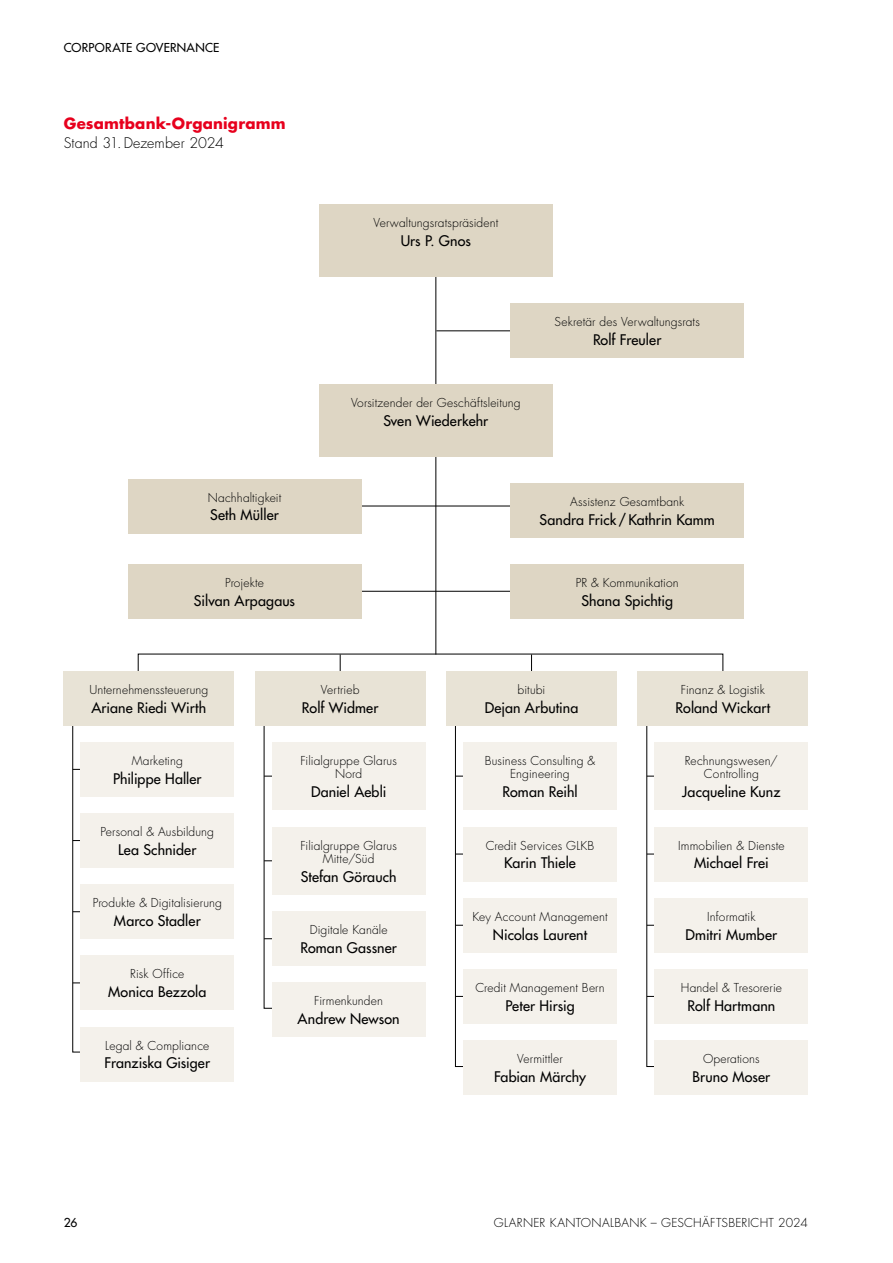
<style>
.page{position:relative;width:893px;height:1263px;background:#fff}
.page>*{position:absolute;margin:0;border:0;box-sizing:border-box;transform-origin:0 0}
.t1{font:700 15px "Futura Std";letter-spacing:.01em;color:#e7001d}
.Organigramm_Name{font:500 14.25px "Futura Std";letter-spacing:.005em;color:#000}
.t2{font:300 14.25px "Futura Std";color:#000}
.Organigramm_Funktion{font:300 12px/13.5px "Futura Std";letter-spacing:.01em;color:#000;text-align:center}
.Organigramm_Funktion-2{font:300 12px "Futura Std";letter-spacing:.03em;color:#000}
.t3{font:500 12px "Futura Std";letter-spacing:.025em;color:#000}
</style>
<div class="page">
<hr style="left:435px;top:240px;width:1px;height:414px;background:#000">
<hr style="left:340px;top:654px;width:1px;height:38px;background:#000">
<hr style="left:531px;top:654px;width:1px;height:38px;background:#000">
<hr style="left:436px;top:330px;width:117px;height:1px;background:#000">
<hr style="left:319px;top:506px;width:234px;height:1px;background:#000">
<hr style="left:319px;top:591px;width:234px;height:1px;background:#000">
<svg style="left:72px;top:725px;width:35px;height:328px"></svg>
<svg style="left:455px;top:725px;width:35px;height:342px"></svg>
<svg style="left:646px;top:725px;width:35px;height:342px"></svg>
<hr style="left:73px;top:982px;width:33px;height:1px;background:#000">
<hr style="left:455px;top:996px;width:34px;height:1px;background:#000">
<hr style="left:647px;top:996px;width:33px;height:1px;background:#000">
<hr style="left:73px;top:911px;width:33px;height:1px;background:#000">
<hr style="left:455px;top:925px;width:34px;height:1px;background:#000">
<hr style="left:647px;top:925px;width:33px;height:1px;background:#000">
<hr style="left:73px;top:840px;width:33px;height:1px;background:#000">
<hr style="left:455px;top:854px;width:34px;height:1px;background:#000">
<hr style="left:647px;top:854px;width:33px;height:1px;background:#000">
<hr style="left:73px;top:769px;width:33px;height:1px;background:#000">
<hr style="left:455px;top:776px;width:34px;height:1px;background:#000">
<hr style="left:647px;top:776px;width:33px;height:1px;background:#000">
<svg style="left:263px;top:725px;width:36px;height:284px"></svg>
<hr style="left:264px;top:938px;width:34px;height:1px;background:#000">
<hr style="left:264px;top:860px;width:34px;height:1px;background:#000">
<hr style="left:264px;top:776px;width:34px;height:1px;background:#000">
<div style="left:319px;top:204px;width:234px;height:73px;background:#ded6c4"></div>
<div style="left:510px;top:304px;width:234px;height:54px;background:#ded6c4"></div>
<div style="left:319px;top:384px;width:234px;height:73px;background:#ded6c4"></div>
<div style="left:510px;top:484px;width:234px;height:54px;background:#ded6c4"></div>
<div style="left:128px;top:479px;width:233px;height:54px;background:#ded6c4"></div>
<div style="left:510px;top:564px;width:234px;height:54px;background:#ded6c4"></div>
<div style="left:128px;top:564px;width:233px;height:54px;background:#ded6c4"></div>
<div style="left:64px;top:671px;width:170px;height:54px;background:#e8e3d6"></div>
<div style="left:81px;top:742px;width:153px;height:54px;background:#f4f1eb"></div>
<div style="left:81px;top:813px;width:153px;height:55px;background:#f4f1eb"></div>
<div style="left:81px;top:885px;width:153px;height:54px;background:#f4f1eb"></div>
<div style="left:81px;top:956px;width:153px;height:54px;background:#f4f1eb"></div>
<div style="left:81px;top:1027px;width:153px;height:54px;background:#f4f1eb"></div>
<div style="left:255px;top:671px;width:170px;height:54px;background:#e8e3d6"></div>
<div style="left:272px;top:742px;width:153px;height:68px;background:#f4f1eb"></div>
<div style="left:272px;top:827px;width:153px;height:68px;background:#f4f1eb"></div>
<div style="left:272px;top:912px;width:153px;height:54px;background:#f4f1eb"></div>
<div style="left:272px;top:983px;width:153px;height:54px;background:#f4f1eb"></div>
<div style="left:446px;top:671px;width:171px;height:54px;background:#e8e3d6"></div>
<div style="left:463px;top:742px;width:154px;height:68px;background:#f4f1eb"></div>
<div style="left:463px;top:827px;width:154px;height:54px;background:#f4f1eb"></div>
<div style="left:463px;top:898px;width:154px;height:54px;background:#f4f1eb"></div>
<div style="left:463px;top:969px;width:154px;height:54px;background:#f4f1eb"></div>
<div style="left:463px;top:1040px;width:154px;height:55px;background:#f4f1eb"></div>
<div style="left:638px;top:671px;width:170px;height:54px;background:#e8e3d6"></div>
<div style="left:655px;top:742px;width:153px;height:68px;background:#f4f1eb"></div>
<div style="left:655px;top:827px;width:153px;height:54px;background:#f4f1eb"></div>
<div style="left:655px;top:898px;width:153px;height:54px;background:#f4f1eb"></div>
<div style="left:655px;top:969px;width:153px;height:54px;background:#f4f1eb"></div>
<div style="left:655px;top:1040px;width:153px;height:55px;background:#f4f1eb"></div>
<p class="t3" style="left:64px;top:40px;width:10px">Corpora</p>
<p class="t3" style="left:120px;top:40px;width:35px">te Gover</p>
<p class="t3" style="left:177px;top:40px;width:43px">nance</p>
<p class="t1" style="left:64px;top:114px;width:223px">Gesamtbank-Organigramm</p>
<p class="t2" style="left:64px;top:134px;width:162px">Stand 31.Dezember 2024</p>
<p class="Organigramm_Funktion" style="left:208px;top:491px;width:75px">Nachhaltigkeit</p>
<p class="Organigramm_Name" style="left:210px;top:506px;width:70px">Seth Müller</p>
<p class="Organigramm_Funktion" style="left:225px;top:576px;width:40px">Projekte</p>
<p class="Organigramm_Name" style="left:194px;top:591px;width:103px">Silvan Arpagaus</p>
<p class="Organigramm_Funktion" style="left:373px;top:216px;width:126px">Verwaltungsratspräsident</p>
<p class="Organigramm_Name" style="left:401px;top:232px;width:72px">Urs P. Gnos</p>
<p class="Organigramm_Funktion" style="left:351px;top:396px;width:171px">Vorsitzender der Geschäftsleitung</p>
<p class="Organigramm_Name" style="left:383px;top:411px;width:106px">Sven Wiederkehr</p>
<p class="Organigramm_Funktion" style="left:555px;top:316px;width:147px">Sekretär des Verwaltungsrats</p>
<p class="Organigramm_Name" style="left:593px;top:331px;width:70px">Rolf Freuler</p>
<p class="Organigramm_Funktion" style="left:570px;top:495px;width:116px">Assistenz Gesamtbank</p>
<p class="Organigramm_Name" style="left:540px;top:511px;width:177px">Sandra Frick /Kathrin Kamm</p>
<p class="Organigramm_Funktion" style="left:576px;top:576px;width:104px">PR &amp; Kommunikation</p>
<p class="Organigramm_Name" style="left:581px;top:591px;width:93px">Shana Spichtig</p>
<p class="Organigramm_Funktion" style="left:89px;top:683px;width:120px">Unternehmenssteuerung</p>
<p class="Organigramm_Name" style="left:91px;top:698px;width:116px">Ariane Riedi Wirth</p>
<p class="Organigramm_Funktion" style="left:132px;top:754px;width:53px">Marketing</p>
<p class="Organigramm_Name" style="left:113px;top:769px;width:90px">Philippe Haller</p>
<p class="Organigramm_Funktion" style="left:101px;top:825px;width:115px">Personal &amp; Ausbildung</p>
<p class="Organigramm_Name" style="left:118px;top:841px;width:80px">Lea Schnider</p>
<p class="Organigramm_Funktion" style="left:93px;top:896px;width:131px">Produkte &amp; Digitalisierung</p>
<p class="Organigramm_Name" style="left:114px;top:912px;width:88px">Marco Stadler</p>
<p class="Organigramm_Funktion" style="left:130px;top:968px;width:56px">Risk Office</p>
<p class="Organigramm_Name" style="left:108px;top:983px;width:100px">Monica Bezzola</p>
<p class="Organigramm_Funktion" style="left:105px;top:1039px;width:106px">Legal &amp; Compliance</p>
<p class="Organigramm_Name" style="left:105px;top:1054px;width:107px">Franziska Gisiger</p>
<p class="Organigramm_Funktion" style="left:321px;top:683px;width:40px">Vertrieb</p>
<p class="Organigramm_Name" style="left:302px;top:698px;width:78px">Rolf Widmer</p>
<p class="Organigramm_Funktion" style="left:300px;top:754px;width:98px">Filialgruppe Glarus<br>Nord</p>
<p class="Organigramm_Name" style="left:311px;top:783px;width:77px">Daniel Aebli</p>
<p class="Organigramm_Funktion" style="left:300px;top:839px;width:98px">Filialgruppe Glarus<br>Mitte/Süd</p>
<p class="Organigramm_Name" style="left:301px;top:868px;width:97px">Stefan Görauch</p>
<p class="Organigramm_Funktion" style="left:310px;top:923px;width:79px">Digitale Kanäle</p>
<p class="Organigramm_Name" style="left:300px;top:939px;width:98px">Roman Gassner</p>
<p class="Organigramm_Funktion" style="left:314px;top:995px;width:70px">Firmenkunden</p>
<p class="Organigramm_Name" style="left:298px;top:1010px;width:104px">Andrew Newson</p>
<p class="Organigramm_Funktion" style="left:518px;top:683px;width:29px">bitubi</p>
<p class="Organigramm_Name" style="left:485px;top:698px;width:95px">Dejan Arbutina</p>
<p class="Organigramm_Funktion" style="left:485px;top:754px;width:112px">Business Consulting &amp;<br>Engineering</p>
<p class="Organigramm_Name" style="left:502px;top:783px;width:77px">Roman Reihl</p>
<p class="Organigramm_Funktion" style="left:486px;top:839px;width:110px">Credit Services GLKB</p>
<p class="Organigramm_Name" style="left:504px;top:854px;width:73px">Karin Thiele</p>
<p class="Organigramm_Funktion" style="left:472px;top:910px;width:137px">Key Account Management</p>
<p class="Organigramm_Name" style="left:493px;top:925px;width:96px">Nicolas Laurent</p>
<p class="Organigramm_Funktion" style="left:475px;top:981px;width:131px">Credit Management Bern</p>
<p class="Organigramm_Name" style="left:505px;top:996px;width:71px">Peter Hirsig</p>
<p class="Organigramm_Funktion" style="left:517px;top:1052px;width:47px">Vermittler</p>
<p class="Organigramm_Name" style="left:494px;top:1068px;width:94px">Fabian Märchy</p>
<p class="Organigramm_Funktion" style="left:681px;top:683px;width:85px">Finanz &amp; Logistik</p>
<p class="Organigramm_Name" style="left:676px;top:698px;width:96px">Roland Wickart</p>
<p class="Organigramm_Funktion" style="left:685px;top:754px;width:95px">Rechnungswesen/<br>Controlling</p>
<p class="Organigramm_Name" style="left:682px;top:783px;width:100px">Jacqueline Kunz</p>
<p class="Organigramm_Funktion" style="left:678px;top:839px;width:108px">Immobilien &amp; Dienste</p>
<p class="Organigramm_Name" style="left:694px;top:854px;width:76px">Michael Frei</p>
<p class="Organigramm_Funktion" style="left:707px;top:910px;width:50px">Informatik</p>
<p class="Organigramm_Name" style="left:685px;top:925px;width:93px">Dmitri Mumber</p>
<p class="Organigramm_Funktion" style="left:681px;top:981px;width:103px">Handel &amp; Tresorerie</p>
<p class="Organigramm_Name" style="left:687px;top:996px;width:89px">Rolf Hartmann</p>
<p class="Organigramm_Funktion" style="left:703px;top:1052px;width:58px">Operations</p>
<p class="Organigramm_Name" style="left:692px;top:1068px;width:79px">Bruno Moser</p>
<p class="t3" style="left:64px;top:1215px;width:15px">26</p>
<p class="Organigramm_Funktion-2" style="left:494px;top:1215px;width:315px">GLARNER KANTONALBANK – GESCHÄFTSBERICHT 2024</p>
</div>
